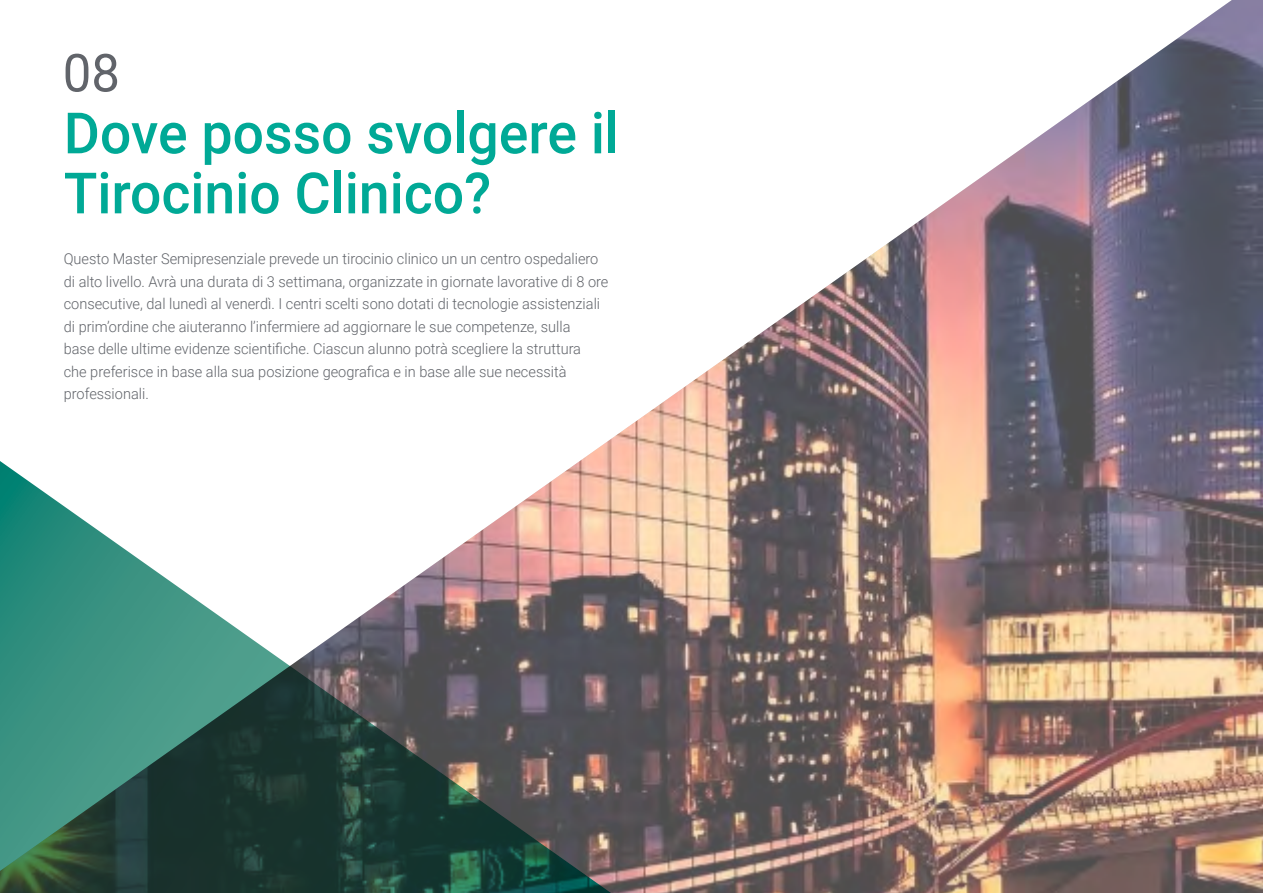
<style>
.page{position:relative;width:1263px;height:893px;background:#fff}
.page>*{position:absolute;margin:0;border:0;box-sizing:border-box;transform-origin:0 0}
.t1{font:500 57px/60px "Roboto";color:#00a996}
.t2{font:52.5px "Roboto";color:#61646a}
.t3{font:300 15px/22.5px "Roboto";color:#61646a}
</style>
<div class="page">
<img style="left:601px;top:0;width:662px;height:893px">
<svg style="left:0;top:446px;width:641px;height:447px"></svg>
<h2 class="t2" style="left:63px;top:36px;width:59px">08</h2>
<h1 class="t1" style="left:64px;top:101px;width:557px">Dove posso svolgere il<br>Tirocinio Clinico?</h1>
<p class="t3" style="left:64px;top:247px;width:546px">Questo Master Semipresenziale prevede un tirocinio clinico un un centro ospedaliero di alto livello. Avrà una durata di 3 settimana, organizzate in giornate lavorative di 8 ore consecutive, dal lunedì al venerdì. I centri scelti sono dotati di tecnologie assistenziali di prim’ordine che aiuteranno l’infermiere ad aggiornare le sue competenze, sulla<br>base delle ultime evidenze scientifiche. Ciascun alunno potrà scegliere la struttura<br>che preferisce in base alla sua posizione geografica e in base alle sue necessità professionali.</p>
</div>
